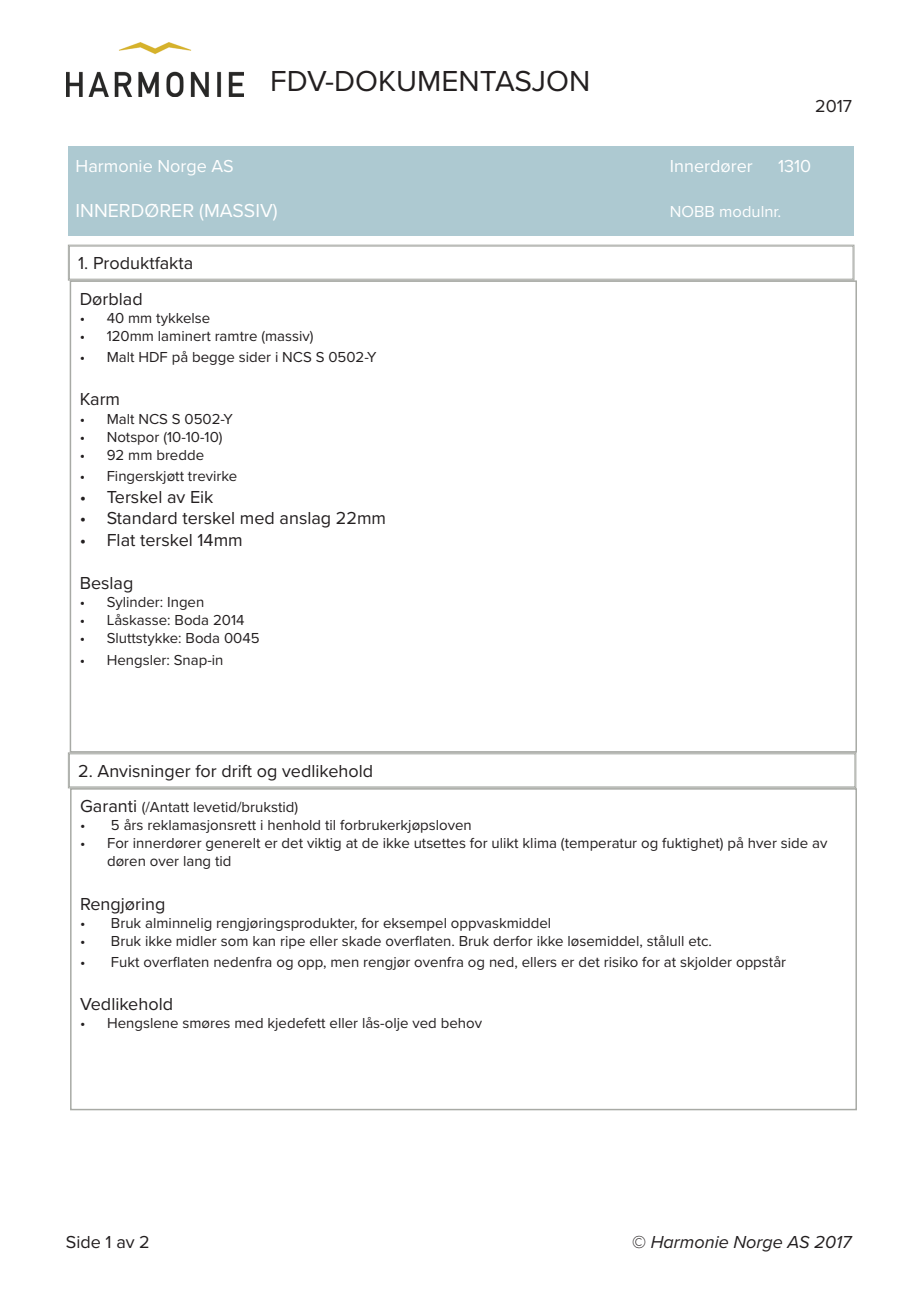
<style>
.page{position:relative;width:919px;height:1289px;background:#fff}
.page>*{position:absolute;margin:0;border:0;box-sizing:border-box;transform-origin:0 0}
.t1{font:30px "Proxima Nova";color:#231f20}
.t2{font:19.5px "Proxima Nova";color:#fff}
.t3{font:18px "Proxima Nova";color:#231f20}
.t4{font:18px "Proxima Nova";color:#fff}
.t5{font:italic 18px "Proxima Nova";color:#231f20}
.t6{font:16.5px "Proxima Nova";color:#fff}
.t7{font:15px/18px "Proxima Nova";color:#231f20}
.s1{font-size:18px}
.s2{font-style:normal}
</style>
<div class="page">
<img style="left:67px;top:43px;width:176px;height:53px">
<div style="left:68px;top:146px;width:785px;height:89px;background:#adc9d1"></div>
<svg style="left:68px;top:245px;width:786px;height:36px"></svg>
<div style="left:69px;top:246px;width:784px;height:33px;border:1px solid #a8aaa5"></div>
<div style="left:70px;top:280px;width:786px;height:472px;border:2px solid #a8aaa5"></div>
<div style="left:70px;top:788px;width:786px;height:322px;border:2px solid #a8aaa5"></div>
<svg style="left:68px;top:752px;width:788px;height:36px"></svg>
<div style="left:69px;top:753px;width:786px;height:34px;border:1px solid #a8aaa5"></div>
<p class="t1" style="left:270px;top:58px;width:322px">FDV-DOKUMENTASJON</p>
<p class="t3" style="left:815px;top:93px;width:38px">2017</p>
<p class="t4" style="left:76px;top:152px;width:160px">Harmonie Norge AS</p>
<p class="t4" style="left:670px;top:152px;width:84px">Innerdører</p>
<p class="t4" style="left:778px;top:152px;width:35px">1310</p>
<p class="t2" style="left:76px;top:196px;width:203px">INNERDØRER (MASSIV)</p>
<p class="t6" style="left:670px;top:199px;width:113px">NOBB modulnr.</p>
<p class="t3" style="left:78px;top:250px;width:117px">1. Produktfakta</p>
<p class="t3" style="left:80px;top:285px;width:65px">Dørblad</p>
<p class="t7" style="left:80px;top:308px;width:132px">• 40 mm tykkelse</p>
<p class="t7" style="left:80px;top:326px;width:235px">• 120mm laminert ramtre (massiv)</p>
<p class="t7" style="left:80px;top:347px;width:298px">• Malt HDF på begge sider i NCS S 0502-Y</p>
<p class="t3" style="left:80px;top:386px;width:42px">Karm</p>
<p class="t7" style="left:80px;top:409px;width:155px">• Malt NCS S 0502-Y</p>
<p class="t7" style="left:80px;top:427px;width:144px">• Notspor (10-10-10)</p>
<p class="t7" style="left:80px;top:445px;width:126px">• 92 mm bredde</p>
<p class="t7" style="left:80px;top:466px;width:159px">• Fingerskjøtt trevirke</p>
<p class="t3" style="left:80px;top:483px;width:135px">• Terskel av Eik</p>
<p class="t3" style="left:80px;top:505px;width:308px">• Standard terskel med anslag 22mm</p>
<p class="t3" style="left:80px;top:526px;width:165px">• Flat terskel 14mm</p>
<p class="t3" style="left:80px;top:569px;width:55px">Beslag</p>
<p class="t7" style="left:80px;top:592px;width:126px">• Sylinder: Ingen</p>
<p class="t7" style="left:80px;top:610px;width:166px">• Låskasse: Boda 2014</p>
<p class="t7" style="left:80px;top:628px;width:181px">• Sluttstykke: Boda 0045</p>
<p class="t7" style="left:80px;top:650px;width:145px">• Hengsler: Snap-in</p>
<p class="t3" style="left:78px;top:757px;width:296px">2. Anvisninger for drift og vedlikehold</p>
<p class="t7" style="left:80px;top:797px;width:219px"><span class="s1">Garanti</span> (/Antatt levetid/brukstid)</p>
<p class="t7" style="left:80px;top:815px;width:393px">• 5 års reklamasjonsrett i henhold til forbrukerkjøpsloven</p>
<p class="t7" style="left:107px;top:833px;width:721px;text-indent:-27px">• For innerdører generelt er det viktig at de ikke utsettes for ulikt klima (temperatur og fuktighet) på hver side av døren over lang tid</p>
<p class="t3" style="left:80px;top:890px;width:87px">Rengjøring</p>
<p class="t7" style="left:80px;top:913px;width:472px">• Bruk alminnelig rengjøringsprodukter, for eksempel oppvaskmiddel</p>
<p class="t7" style="left:80px;top:931px;width:633px">• Bruk ikke midler som kan ripe eller skade overflaten. Bruk derfor ikke løsemiddel, stålull etc.</p>
<p class="t7" style="left:80px;top:952px;width:707px">• Fukt overflaten nedenfra og opp, men rengjør ovenfra og ned, ellers er det risiko for at skjolder oppstår</p>
<p class="t3" style="left:80px;top:991px;width:94px">Vedlikehold</p>
<p class="t7" style="left:80px;top:1013px;width:403px">• Hengslene smøres med kjedefett eller lås-olje ved behov</p>
<p class="t3" style="left:66px;top:1228px;width:86px">Side 1 av 2</p>
<p class="t5" style="left:632px;top:1228px;width:221px"><span class="s2">©</span> Harmonie Norge AS 2017</p>
</div>
